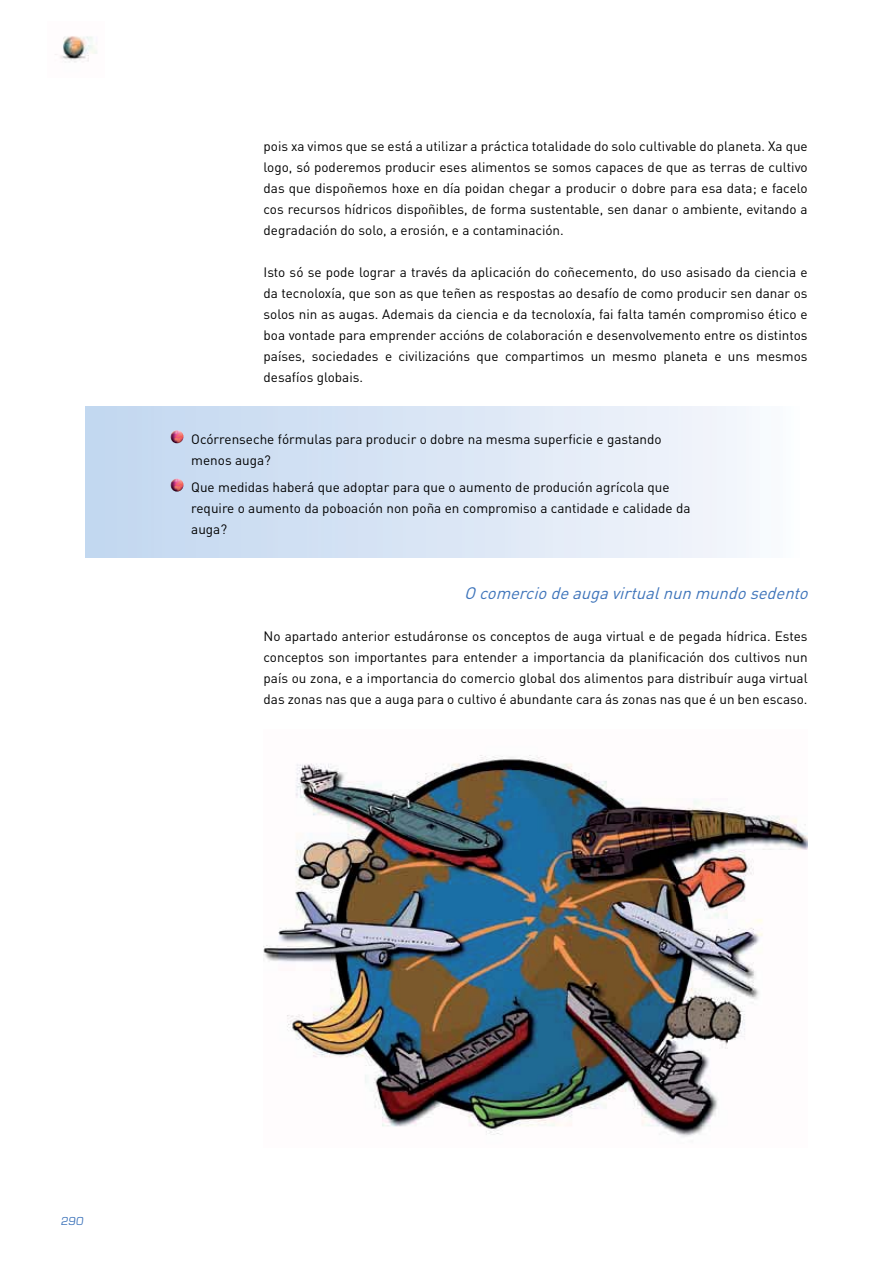
<style>
.page{position:relative;width:893px;height:1263px;background:#fff}
.page>*{position:absolute;margin:0;border:0;box-sizing:border-box;transform-origin:0 0}
.t1{font:italic 16.5px "DIN";color:#3e74ba}
.t2{font:13.5px/21px "DIN";color:#000;text-align:justify}
.t3{font:12px "Eurostile";color:#3e74ba}
</style>
<div class="page">
<img style="left:55px;top:36px;width:42px;height:26px">
<div style="left:85px;top:406px;width:723px;height:152px;background:linear-gradient(to right,#c0d5ef,#f8f9fd)"></div>
<svg style="left:170px;top:430px;width:13px;height:13px"></svg>
<svg style="left:170px;top:479px;width:13px;height:13px"></svg>
<img style="left:264px;top:755px;width:543px;height:382px">
<p class="t2" style="left:264px;top:138px;width:546px">pois xa vimos que se está a utilizar a práctica totalidade do solo cultivable do planeta. Xa que logo, só poderemos producir eses alimentos se somos capaces de que as terras de cultivo das que dispoñemos hoxe en día poidan chegar a producir o dobre para esa data; e facelo cos recursos hídricos dispoñibles, de forma sustentable, sen danar o ambiente, evitando a degradación do solo, a erosión, e a contaminación.</p>
<p class="t2" style="left:264px;top:264px;width:546px">Isto só se pode lograr a través da aplicación do coñecemento, do uso asisado da ciencia e da tecnoloxía, que son as que teñen as respostas ao desafío de como producir sen danar os solos nin as augas. Ademais da ciencia e da tecnoloxía, fai falta tamén compromiso ético e boa vontade para emprender accións de colaboración e desenvolvemento entre os distintos países, sociedades e civilizacións que compartimos un mesmo planeta e uns mesmos desafíos globais.</p>
<p class="t2" style="left:191px;top:430px;width:472px">Ocórrenseche fórmulas para producir o dobre na mesma superficie e gastando menos auga?</p>
<p class="t2" style="left:191px;top:478px;width:501px;text-align:left">Que medidas haberá que adoptar para que o aumento de produción agrícola que require o aumento da poboación non poña en compromiso a cantidade e calidade da auga?</p>
<p class="t1" style="left:464px;top:587px;width:349px">O comercio de auga virtualnun mundo sedento</p>
<p class="t2" style="left:264px;top:627px;width:546px">No apartado anterior estudáronse os conceptos de auga virtual e de pegada hídrica. Estes conceptos son importantes para entender a importancia da planificación dos cultivos nun país ou zona, e a importancia do comercio global dos alimentos para distribuír auga virtual das zonas nas que a auga para o cultivo é abundante cara ás zonas nas que é un ben escaso.</p>
<p class="t3" style="left:61px;top:1213px;width:25px">290</p>
</div>
